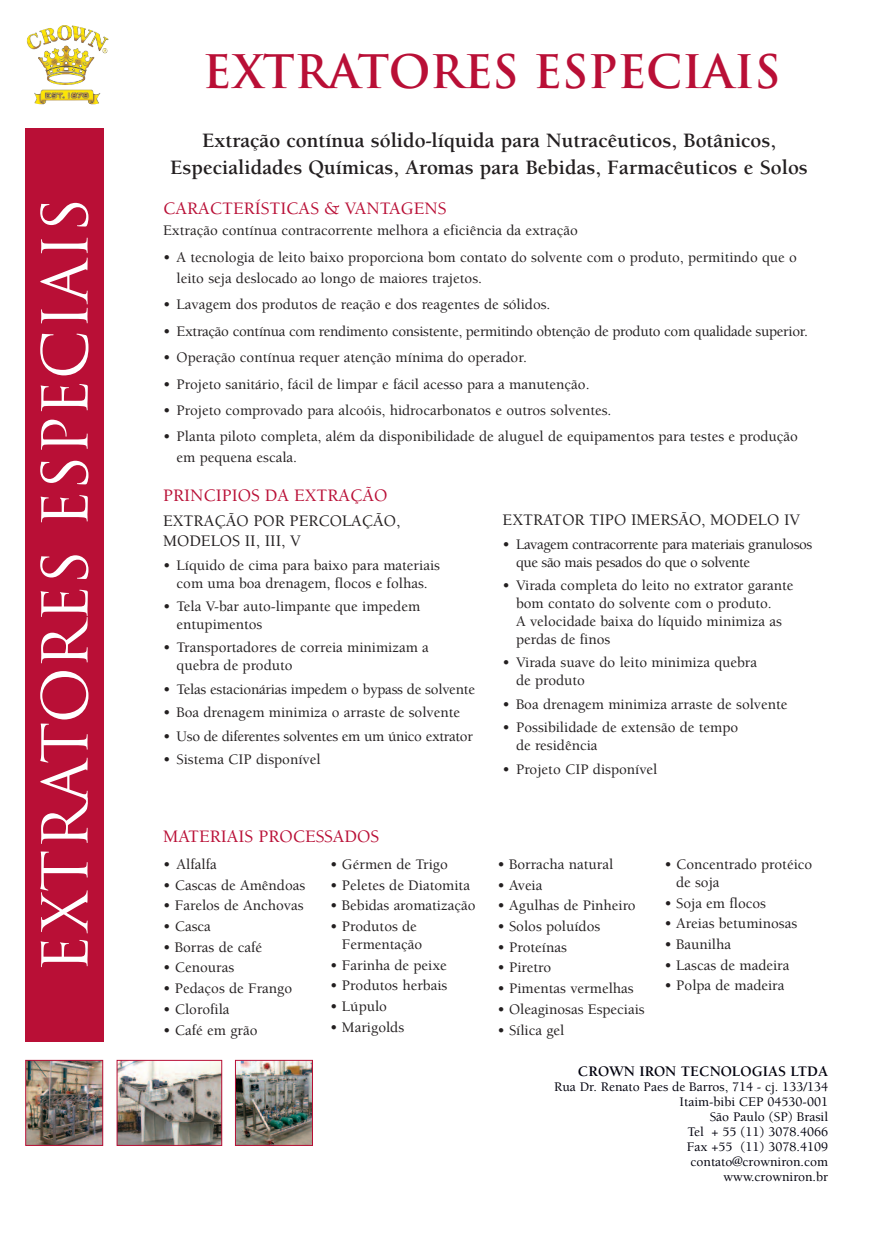
<style>
.page{position:relative;width:880px;height:1256px;background:#fff}
.page>*{position:absolute;margin:0;border:0;box-sizing:border-box;transform-origin:0 0}
.t1{font:61.5px "Trajan";color:#fff}
.t2{font:700 45px "Trajan";color:#b90f36}
.t3{font:700 21px/27px "Berkeley";color:#231f20;text-align:center}
.t4{font:500 18px "Berkeley";color:#b90f36}
.t5{font:500 16.5px/19.5px "Berkeley";color:#231f20}
.t6{font:500 15px/18px "Berkeley";color:#231f20}
.t7{font:500 15px "Berkeley";letter-spacing:-.02em;color:#231f20}
.t8{font:500 15px/18px "Berkeley";letter-spacing:-.025em;color:#231f20}
.t9{font:700 15px "Berkeley";color:#00000d}
.t10{font:500 13.5px/15px "Berkeley";color:#00000d;text-align:right}
</style>
<div class="page">
<img style="left:27px;top:1062px;width:74px;height:81px">
<div style="left:25px;top:1060px;width:78px;height:85px;border:1px solid #b90f36"></div>
<img style="left:237px;top:1062px;width:74px;height:81px">
<div style="left:235px;top:1060px;width:78px;height:85px;border:1px solid #b90f36"></div>
<img style="left:119px;top:1062px;width:101px;height:81px">
<div style="left:117px;top:1060px;width:105px;height:85px;border:1px solid #b90f36"></div>
<div style="left:25px;top:128px;width:78px;height:913px;background:#b90f36"></div>
<img style="left:27px;top:25px;width:82px;height:60px">
<h1 class="t1" style="left:30px;top:972px;width:776px;rotate:-90deg">EXTRATORES ESPECIAIS</h1>
<h2 class="t2" style="left:203px;top:46px;width:579px">EXTRATORES ESPECIAIS</h2>
<h3 class="t3" style="left:170px;top:128px;width:639px">Extração contínua sólido-líquida para Nutracêuticos, Botânicos,<br>Especialidades Químicas, Aromas para Bebidas, Farmacêuticos e Solos</h3>
<p class="t4" style="left:163px;top:202px;width:285px">CARACTERÍSTICAS &amp; VANTAGENS</p>
<p class="t6" style="left:163px;top:223px;width:416px">Extração contínua contracorrente melhora a eficiência da extração</p>
<p class="t6" style="left:176px;top:248px;width:622px;line-height:21px;text-indent:-13px">• A tecnologia de leito baixo proporciona bom contato do solvente com o produto, permitindo que o leito seja deslocado ao longo de maiores trajetos.</p>
<p class="t6" style="left:163px;top:297px;width:389px">• Lavagem dos produtos de reação e dos reagentes de sólidos.</p>
<p class="t7" style="left:163px;top:325px;width:646px">• Extração contínua com rendimento consistente, permitindo obtenção de produto com qualidade superior.</p>
<p class="t6" style="left:163px;top:350px;width:365px">• Operação contínua requer atenção mínima do operador.</p>
<p class="t6" style="left:163px;top:376px;width:428px">• Projeto sanitário, fácil de limpar e fácil acesso para a manutenção.</p>
<p class="t6" style="left:163px;top:402px;width:450px">• Projeto comprovado para alcoóis, hidrocarbonatos e outros solventes.</p>
<p class="t6" style="left:176px;top:427px;width:623px;line-height:21px;text-indent:-14px">• Planta piloto completa, além da disponibilidade de aluguel de equipamentos para testes e produção em pequena escala.</p>
<p class="t4" style="left:163px;top:488px;width:226px">PRINCIPIOS DA EXTRAÇÃO</p>
<p class="t5" style="left:163px;top:512px;width:239px">EXTRAÇÃO POR PERCOLAÇÃO,<br>MODELOS II, III, V</p>
<p class="t6" style="left:163px;top:557px;width:278px;text-align:center">• Líquido de cima para baixo para materiais com uma boa drenagem, flocos e folhas.</p>
<p class="t6" style="left:176px;top:598px;width:245px;text-indent:-13px">• Tela V-bar auto-limpante que impedem entupimentos</p>
<p class="t6" style="left:176px;top:640px;width:254px;text-indent:-13px">• Transportadores de correia minimizam a quebra de produto</p>
<p class="t6" style="left:163px;top:681px;width:313px">• Telas estacionárias impedem o bypass de solvente</p>
<p class="t6" style="left:163px;top:704px;width:298px">• Boa drenagem minimiza o arraste de solvente</p>
<p class="t7" style="left:163px;top:730px;width:311px">• Uso de diferentes solventes em um único extrator</p>
<p class="t6" style="left:163px;top:751px;width:159px">• Sistema CIP disponível</p>
<p class="t4" style="left:163px;top:829px;width:218px">MATERIAIS PROCESSADOS</p>
<p class="t6" style="left:163px;top:856px;width:55px">• Alfalfa</p>
<p class="t6" style="left:163px;top:877px;width:144px">• Cascas de Amêndoas</p>
<p class="t6" style="left:163px;top:898px;width:142px">• Farelos de Anchovas</p>
<p class="t6" style="left:163px;top:918px;width:49px">• Casca</p>
<p class="t6" style="left:163px;top:939px;width:101px">• Borras de café</p>
<p class="t6" style="left:163px;top:960px;width:73px">• Cenouras</p>
<p class="t6" style="left:163px;top:980px;width:131px">• Pedaços de Frango</p>
<p class="t6" style="left:163px;top:1001px;width:68px">• Clorofila</p>
<p class="t6" style="left:163px;top:1022px;width:96px">• Café em grão</p>
<p class="t6" style="left:330px;top:856px;width:119px">• Gérmen de Trigo</p>
<p class="t6" style="left:330px;top:877px;width:141px">• Peletes de Diatomita</p>
<p class="t6" style="left:330px;top:898px;width:147px">• Bebidas aromatização</p>
<p class="t6" style="left:342px;top:918px;width:82px;text-indent:-12px">• Produtos de<br>Fermentação</p>
<p class="t6" style="left:330px;top:957px;width:118px">• Farinha de peixe</p>
<p class="t6" style="left:330px;top:978px;width:119px">• Produtos herbais</p>
<p class="t6" style="left:330px;top:998px;width:58px">• Lúpulo</p>
<p class="t6" style="left:330px;top:1019px;width:75px">• Marigolds</p>
<p class="t5" style="left:502px;top:511px;width:299px">EXTRATOR TIPO IMERSÃO, MODELO IV</p>
<p class="t8" style="left:516px;top:536px;width:298px;text-indent:-13px">• Lavagem contracorrente para materiais granulosos que são mais pesados do que o solvente</p>
<p class="t6" style="left:516px;top:577px;width:279px;text-indent:-13px">• Virada completa do leito no extrator garante bom contato do solvente com o produto.<br>A velocidade baixa do líquido minimiza as perdas de finos</p>
<p class="t6" style="left:516px;top:655px;width:242px;text-indent:-13px">• Virada suave do leito minimiza quebra de produto</p>
<p class="t6" style="left:502px;top:696px;width:286px">• Boa drenagem minimiza arraste de solvente</p>
<p class="t6" style="left:516px;top:720px;width:224px;text-indent:-13px">• Possibilidade de extensão de tempo de residência</p>
<p class="t6" style="left:502px;top:761px;width:156px">• Projeto CIP disponível</p>
<p class="t6" style="left:497px;top:856px;width:117px">• Borracha natural</p>
<p class="t6" style="left:497px;top:877px;width:47px">• Aveia</p>
<p class="t6" style="left:497px;top:898px;width:140px">• Agulhas de Pinheiro</p>
<p class="t6" style="left:497px;top:918px;width:104px">• Solos poluídos</p>
<p class="t6" style="left:497px;top:939px;width:71px">• Proteínas</p>
<p class="t6" style="left:497px;top:960px;width:55px">• Piretro</p>
<p class="t6" style="left:497px;top:980px;width:138px">• Pimentas vermelhas</p>
<p class="t6" style="left:497px;top:1001px;width:149px">• Oleaginosas Especiais</p>
<p class="t6" style="left:497px;top:1022px;width:69px">• Sílica gel</p>
<p class="t6" style="left:676px;top:856px;width:138px;text-indent:-12px">• Concentrado protéico de soja</p>
<p class="t6" style="left:664px;top:895px;width:103px">• Soja em flocos</p>
<p class="t6" style="left:664px;top:916px;width:134px">• Areias betuminosas</p>
<p class="t6" style="left:664px;top:936px;width:68px">• Baunilha</p>
<p class="t6" style="left:664px;top:957px;width:126px">• Lascas de madeira</p>
<p class="t6" style="left:664px;top:978px;width:121px">• Polpa de madeira</p>
<p class="t9" style="left:578px;top:1065px;width:252px">CROWN IRON TECNOLOGIAS LTDA</p>
<p class="t10" style="left:554px;top:1080px;width:275px">Rua Dr. Renato Paes de Barros, 714 - cj. 133/134<br>Itaim-bibi CEP 04530-001<br>São Paulo (SP) Brasil<br>Tel + 55 (11) 3078.4066<br>Fax +55 (11) 3078.4109 contato@crowniron.com<br>www.crowniron.br</p>
</div>
